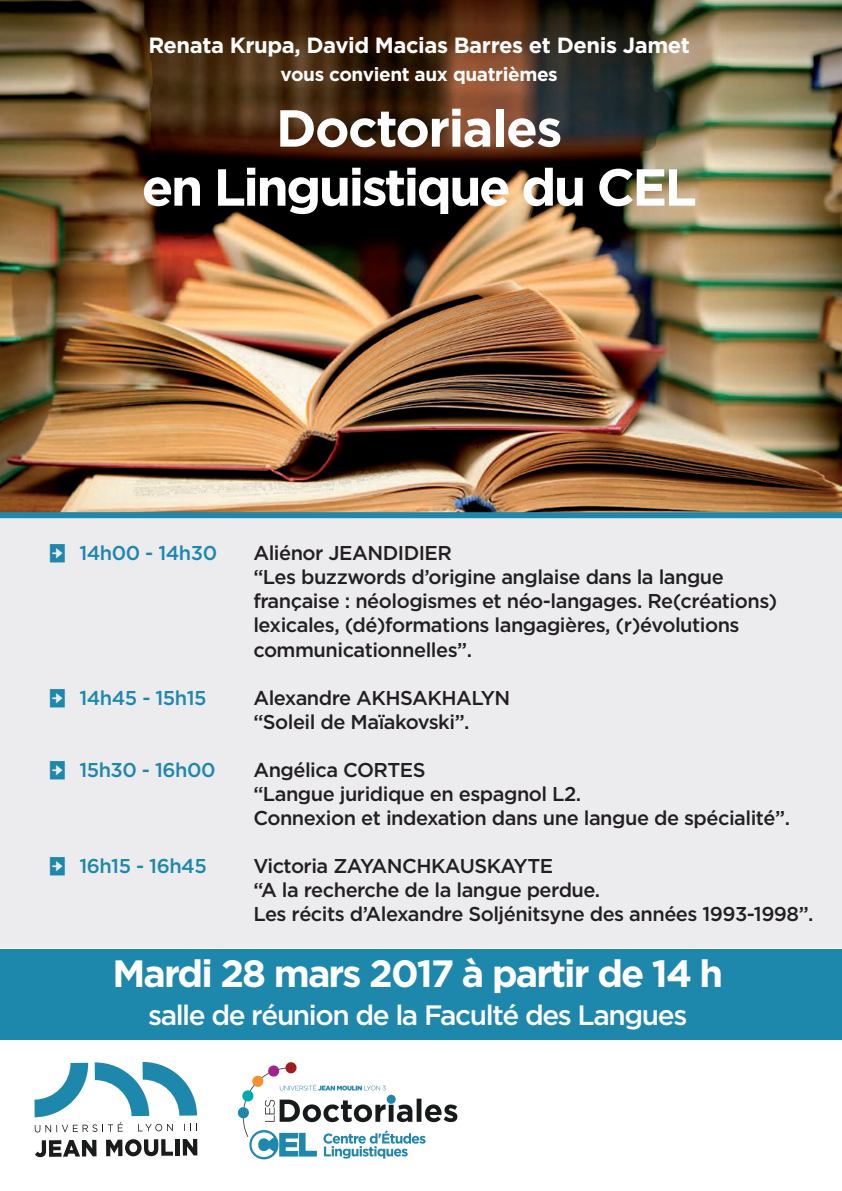
<style>
.page{position:relative;width:842px;height:1191px;background:#fff}
.page>*{position:absolute;margin:0;border:0;box-sizing:border-box;transform-origin:0 0}
.t1{font:700 52px/59px "Gotham";letter-spacing:-.05em;color:#fff;text-align:center}
.t2{font:700 38px "Gotham";letter-spacing:-.05em;color:#fff}
.t3{font:500 28px "Gotham";letter-spacing:-.05em;color:#fff}
.t4{font:700 22px "Gotham";letter-spacing:-.02em;color:#fff}
.t5{font:500 20px/24px "Gotham";letter-spacing:-.025em;color:#231f20}
.t6{font:500 20px "Gotham";letter-spacing:-.025em;color:#1e87ac}
.t7{font:700 19px "Gotham";letter-spacing:-.02em;color:#fff}
</style>
<div class="page">
<div style="left:0;top:517px;width:842px;height:430px;background:#ececee"></div>
<svg style="left:35px;top:1062px;width:162px;height:70px"></svg>
<svg style="left:35px;top:1139px;width:62px;height:18px"></svg>
<svg style="left:106px;top:1139px;width:67px;height:17px"></svg>
<div style="left:175px;top:1139px;width:5px;height:16px;background:#1a1b1b"></div>
<svg style="left:183px;top:1139px;width:14px;height:16px"></svg>
<div style="left:0;top:949px;width:842px;height:90px;background:#1e87ac"></div>
<img style="left:237px;top:1062px;width:221px;height:98px">
<img style="left:0;top:0;width:842px;height:512px">
<div style="left:0;top:512px;width:842px;height:6px;background:#1e87ac"></div>
<p class="t4" style="left:148px;top:32px;width:543px">Renata Krupa, David Macias Barres et Denis Jamet</p>
<p class="t7" style="left:281px;top:63px;width:279px">vous convient aux quatrièmes</p>
<h1 class="t1" style="left:142px;top:99px;width:557px">Doctoriales<br>en Linguistique du CEL</h1>
<p class="t6" style="left:79px;top:542px;width:139px">14h00 - 14h30</p>
<p class="t5" style="left:253px;top:541px;width:525px">Aliénor JEANDIDIER<br>“Les buzzwords d’origine anglaise dans la langue française : néologismes et néo-langages. Re(créations) lexicales, (dé)formations langagières, (r)évolutions communicationnelles”.</p>
<p class="t6" style="left:79px;top:686px;width:129px">14h45 - 15h15</p>
<p class="t5" style="left:253px;top:685px;width:259px">Alexandre AKHSAKHALYN “Soleil de Maïakovski”.</p>
<p class="t6" style="left:79px;top:758px;width:138px">15h30 - 16h00</p>
<p class="t5" style="left:253px;top:757px;width:538px">Angélica CORTES<br>“Langue juridique en espagnol L2.<br>Connexion et indexation dans une langue de spécialité”.</p>
<p class="t6" style="left:79px;top:854px;width:129px">16h15 - 16h45</p>
<p class="t5" style="left:253px;top:853px;width:562px">Victoria ZAYANCHKAUSKAYTE<br>“A la recherche de la langue perdue.<br>Les récits d’Alexandre Soljénitsyne des années 1993-1998”.</p>
<h2 class="t2" style="left:112px;top:951px;width:612px">Mardi 28 mars 2017 à partir de 14 h</h2>
<h3 class="t3" style="left:148px;top:999px;width:541px">salle de réunion de la Faculté des Langues</h3>
</div>
